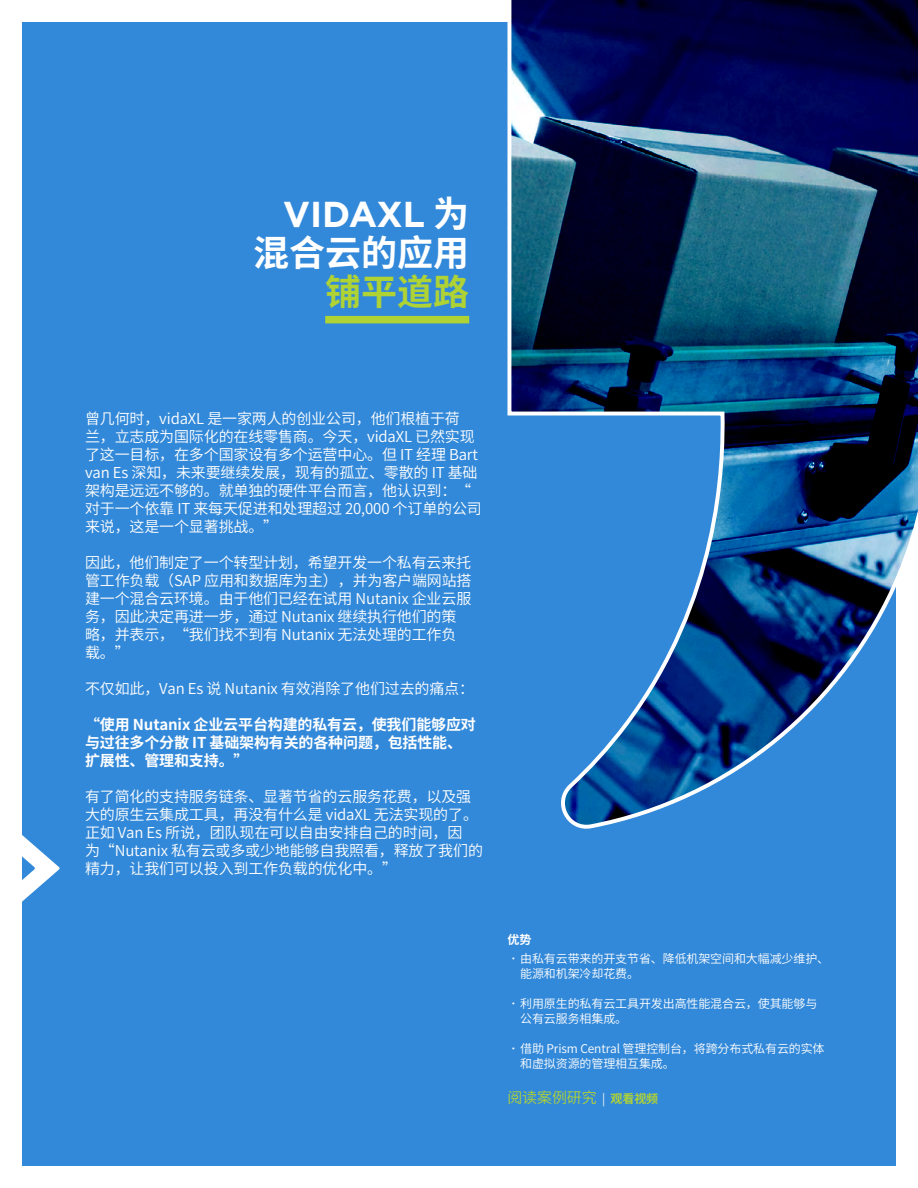
<style>
.page{position:relative;width:918px;height:1188px;background:#fff}
.page>*{position:absolute;margin:0;border:0;box-sizing:border-box;transform-origin:0 0}
.t1{font:700 36px "Gotham";color:#fff}
.t2{font:700 36px "Source Han Sans CN";color:#fff}
.t3{font:700 36px "Source Han Sans CN";color:#afd235}
.t4{font:15px/18px "Source Han Sans CN";letter-spacing:-.01em;color:#fff}
.t5{font:700 15px/18px "Source Han Sans CN";letter-spacing:-.01em;color:#fff}
.t6{font:15px "Source Han Sans CN";letter-spacing:-.01em;color:#afd235}
.t7{font:12px/15px "Source Han Sans CN";letter-spacing:-.01em;color:#fff}
.t8{font:700 12px "Source Han Sans CN";color:#fff}
.s1{font-family:"Source Han Sans CN"}
.s2{font-weight:700}
.s3{font-size:12px;color:#fff}
.s4{font-weight:700;font-size:12px}
</style>
<div class="page">
<div style="left:22px;top:22px;width:874px;height:1144px;background:#3389d9"></div>
<svg style="left:507px;top:0;width:411px;height:829px"></svg>
<div style="left:325px;top:316px;width:144px;height:7px;background:#afd235"></div>
<svg style="left:22px;top:835px;width:38px;height:67px"></svg>
<h1 class="t1" style="left:283px;top:191px;width:187px">VIDAXL <span class="s1">为</span></h1>
<h1 class="t2" style="left:253px;top:233px;width:217px">混合云的应用</h1>
<h1 class="t3" style="left:325px;top:272px;width:145px">铺平道路</h1>
<p class="t4" style="left:85px;top:409px;width:398px">曾几何时，vidaXL 是一家两人的创业公司，他们根植于荷<br>兰，立志成为国际化的在线零售商。今天，vidaXL 已然实现了这一目标，在多个国家设有多个运营中心。但 IT 经理 Bart van Es 深知，未来要继续发展，现有的孤立、零散的 IT 基础架构是远远不够的。就单独的硬件平台而言，他认识到：“对于一个依靠 IT 来每天促进和处理超过 20,000 个订单的公司来说，这是一个显著挑战。”</p>
<p class="t4" style="left:85px;top:553px;width:388px">因此，他们制定了一个转型计划，希望开发一个私有云来托管工作负载（SAP 应用和数据库为主），并为客户端网站搭建一个混合云环境。由于他们已经在试用 Nutanix 企业云服务，因此决定再进一步，通过 Nutanix 继续执行他们的策略，并表示，“我们找不到有 Nutanix 无法处理的工作负载。”</p>
<p class="t4" style="left:85px;top:679px;width:391px">不仅如此，Van Es 说 Nutanix 有效消除了他们过去的痛点：</p>
<p class="t5" style="left:85px;top:715px;width:392px">“使用 Nutanix 企业云平台构建的私有云，使我们能够应对与过往多个分散 IT 基础架构有关的各种问题，包括性能、扩展性、管理和支持。”</p>
<p class="t4" style="left:85px;top:787px;width:399px">有了简化的支持服务链条、显著节省的云服务花费，以及强大的原生云集成工具，再没有什么是 vidaXL 无法实现的了。正如 Van Es 所说，团队现在可以自由安排自己的时间，因为“Nutanix 私有云或多或少地能够自我照看，释放了我们的精力，让我们可以投入到工作负载的优化中。”</p>
<p class="t8" style="left:507px;top:933px;width:25px">优势</p>
<p class="t7" style="left:520px;top:952px;width:310px;text-indent:-13px"><span class="s2">•</span>由私有云带来的开支节省、降低机架空间和大幅减少维护、能源和机架冷却花费。</p>
<p class="t7" style="left:520px;top:997px;width:299px;text-indent:-13px"><span class="s2">•</span>利用原生的私有云工具开发出高性能混合云，使其能够与公有云服务相集成。</p>
<p class="t7" style="left:520px;top:1042px;width:306px;text-indent:-13px"><span class="s2">•</span>借助 Prism Central 管理控制台，将跨分布式私有云的实体和虚拟资源的管理相互集成。</p>
<p class="t6" style="left:507px;top:1089px;width:152px">阅读案例研究 <span class="s3">|</span> <span class="s4">观看视频</span></p>
</div>
